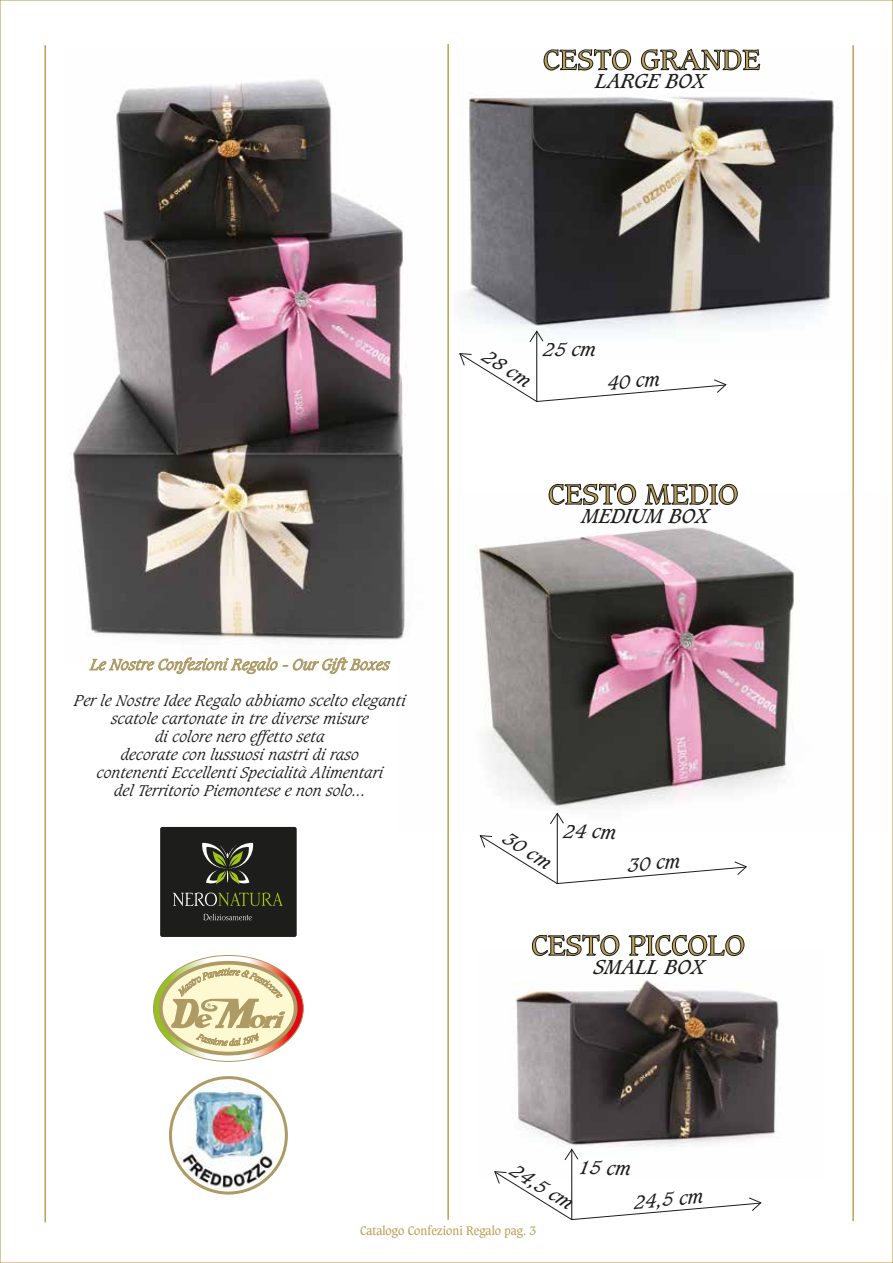
<style>
.page{position:relative;width:893px;height:1263px;background:#fff}
.page>*{position:absolute;margin:0;border:0;box-sizing:border-box;transform-origin:0 0}
.t1{font:27px "Caxton Std";color:#be9f56;scale:1.06 1}
.t2{font:italic 19.5px "Caxton Std";color:#1d1d1b}
.t3{font:italic 18px "Caxton Std";color:#1d1d1b}
.t4{font:italic 300 15px/18px "Caxton Std";color:#1d1d1b;text-align:center}
.t5{font:italic 300 15px "Caxton Std";color:#ae9a64}
.t6{font:12px "Caxton Std";color:#be9f56;scale:.94 1}
</style>
<div class="page">
<img style="left:475px;top:494px;width:319px;height:338px">
<hr style="left:557px;top:814px;width:1px;height:70px;background:#1d1d1b">
<svg style="left:549px;top:812px;width:15px;height:13px"></svg>
<svg style="left:479px;top:835px;width:268px;height:49px"></svg>
<img style="left:460px;top:48px;width:379px;height:305px">
<hr style="left:536px;top:332px;width:1px;height:70px;background:#1d1d1b">
<svg style="left:529px;top:330px;width:15px;height:13px"></svg>
<svg style="left:459px;top:353px;width:268px;height:49px"></svg>
<hr style="left:852px;top:45px;width:2px;height:1176px;background:#be9f56">
<hr style="left:45px;top:45px;width:1px;height:1177px;background:#be9f56">
<hr style="left:447px;top:44px;width:2px;height:1176px;background:#be9f56">
<img style="left:70px;top:79px;width:335px;height:584px">
<img style="left:515px;top:980px;width:264px;height:191px">
<hr style="left:571px;top:1150px;width:1px;height:70px;background:#1d1d1b">
<svg style="left:564px;top:1148px;width:15px;height:13px"></svg>
<svg style="left:494px;top:1171px;width:268px;height:50px"></svg>
<svg style="left:89px;top:657px;width:301px;height:17px"></svg>
<div style="left:160px;top:827px;width:137px;height:110px;background:#1d1d1b;border-radius:2px"></div>
<svg style="left:173px;top:892px;width:110px;height:14px"></svg>
<svg style="left:202px;top:843px;width:52px;height:41px"></svg>
<svg style="left:203px;top:914px;width:49px;height:6px"></svg>
<svg style="left:154px;top:955px;width:149px;height:106px"></svg>
<svg style="left:544px;top:49px;width:87px;height:23px"></svg>
<svg style="left:641px;top:49px;width:119px;height:23px"></svg>
<svg style="left:549px;top:484px;width:87px;height:22px"></svg>
<svg style="left:645px;top:483px;width:93px;height:22px"></svg>
<svg style="left:532px;top:935px;width:87px;height:21px"></svg>
<svg style="left:629px;top:935px;width:115px;height:21px"></svg>
<img style="left:171px;top:1077px;width:115px;height:116px">
<div style="left:169px;top:1076px;width:119px;height:118px;border:3px solid #ae9a64;border-radius:50%"></div>
<h1 class="t1" style="left:543px;top:44px;width:207px">CESTO GRANDE</h1>
<h2 class="t2" style="left:595px;top:70px;width:112px">LARGE BOX</h2>
<p class="t3" style="left:491px;top:346px;width:54px;rotate:32deg">28 cm</p>
<p class="t3" style="left:543px;top:339px;width:54px">25 cm</p>
<p class="t3" style="left:607px;top:373px;width:54px;rotate:-5deg">40 cm</p>
<h1 class="t1" style="left:548px;top:478px;width:181px">CESTO MEDIO</h1>
<p class="t5" style="left:90px;top:655px;width:301px">Le Nostre Confezioni Regalo - Our Gift Boxes</p>
<p class="t4" style="left:74px;top:692px;width:333px">Per le Nostre Idee Regalo abbiamo scelto eleganti scatole cartonate in tre diverse misure<br>di colore nero effetto seta<br>decorate con lussuosi nastri di raso<br>contenenti Eccellenti Specialità Alimentari<br>del Territorio Piemontese e non solo...</p>
<h2 class="t2" style="left:582px;top:504px;width:129px">MEDIUM BOX</h2>
<p class="t3" style="left:511px;top:828px;width:54px;rotate:32deg">30 cm</p>
<p class="t3" style="left:564px;top:821px;width:54px">24 cm</p>
<p class="t3" style="left:627px;top:855px;width:54px;rotate:-5deg">30 cm</p>
<h1 class="t1" style="left:531px;top:929px;width:203px">CESTO PICCOLO</h1>
<h2 class="t2" style="left:594px;top:955px;width:113px">SMALL BOX</h2>
<p class="t3" style="left:518px;top:1159px;width:71px;rotate:32deg">24,5 cm</p>
<p class="t3" style="left:578px;top:1157px;width:54px">15 cm</p>
<p class="t3" style="left:633px;top:1191px;width:71px;rotate:-5deg">24,5 cm</p>
<p class="t6" style="left:360px;top:1223px;width:189px">Catalogo Confezioni Regalo pag. 3</p>
</div>
